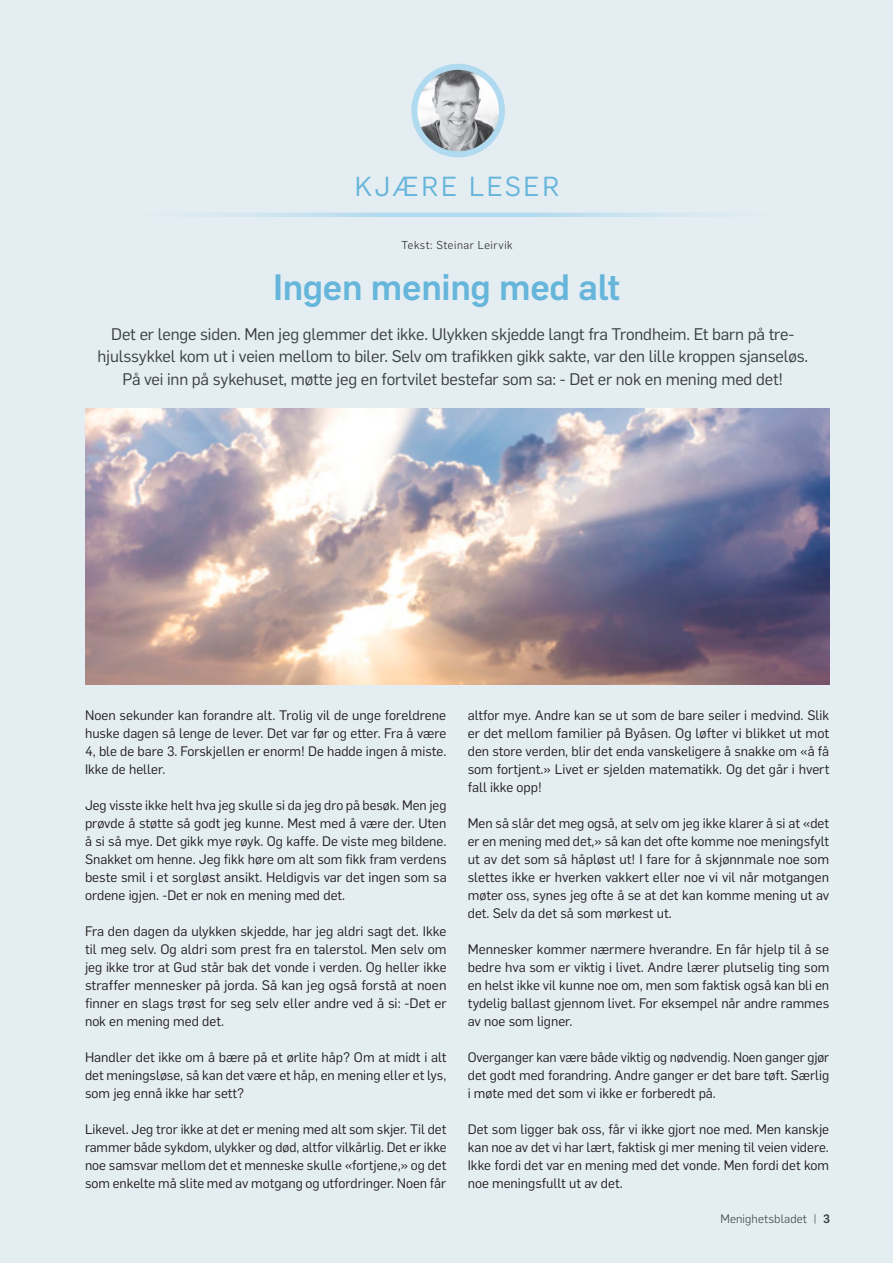
<style>
.page{position:relative;width:893px;height:1263px;background:#e4edf2}
.page>*{position:absolute;margin:0;border:0;box-sizing:border-box;transform-origin:0 0}
.t1{font:500 36px "Flama";letter-spacing:-.01em;color:#66b5db}
.t2{font:27px "Flama";letter-spacing:.1em;color:#66b5db}
.t3{font:16.5px/22.5px "Flama";letter-spacing:-.01em;color:#393d3d;text-align:center}
.t4{font:13.5px/18px "Flama";color:#231f20;text-align:justify}
.t5{font:300 12px "Flama";letter-spacing:.01em;color:#393d3d}
.t6{font:300 11.25px "Flama";letter-spacing:.05em;color:#231f20}
.s1{font-weight:500}
</style>
<div class="page">
<img style="left:85px;top:408px;width:744px;height:277px">
<svg style="left:217px;top:213px;width:480px;height:4px;background:#c0dfef"></svg>
<img style="left:414px;top:67px;width:88px;height:87px;border-radius:44px">
<div style="left:411px;top:64px;width:94px;height:93px;border:6px solid #b0daef;border-radius:50%"></div>
<h2 class="t2" style="left:355px;top:168px;width:206px">KJÆRE LESER</h2>
<p class="t6" style="left:402px;top:237px;width:113px">Tekst: Steinar Leirvik</p>
<h1 class="t1" style="left:273px;top:261px;width:348px">Ingen mening med alt</h1>
<p class="t3" style="left:98px;top:322px;width:712px">Det er lenge siden. Men jeg glemmer det ikke. Ulykken skjedde langt fra Trondheim. Et barn på tre&shy;hjulssykkel kom ut i veien mellom to biler. Selv om trafikken gikk sakte, var den lille kroppen sjanseløs.<br>På vei inn på sykehuset, møtte jeg en fortvilet bestefar som sa: - Det er nok en mening med det!</p>
<p class="t4" style="left:85px;top:705px;width:363px">Noen sekunder kan forandre alt. Trolig vil de unge foreldrene huske dagen så lenge de lever. Det var før og etter. Fra å være 4, ble de bare 3. Forskjellen er enorm! De hadde ingen å miste.<br>Ikke de heller.</p>
<p class="t4" style="left:85px;top:795px;width:363px">Jeg visste ikke helt hva jeg skulle si da jeg dro på besøk. Men jeg prøvde å støtte så godt jeg kunne. Mest med å være der. Uten å si så mye. Det gikk mye røyk. Og kaffe. De viste meg bildene.<br>Snakket om henne. Jeg fikk høre om alt som fikk fram verdens beste smil i et sorgløst ansikt. Heldigvis var det ingen som sa ordene igjen. -Det er nok en mening med det.</p>
<p class="t4" style="left:85px;top:921px;width:363px">Fra den dagen da ulykken skjedde, har jeg aldri sagt det. Ikke til meg selv. Og aldri som prest fra en talerstol. Men selv om jeg ikke tror at Gud står bak det vonde i verden. Og heller ikke straffer mennesker på jorda. Så kan jeg også forstå at noen finner en slags trøst for seg selv eller andre ved å si: -Det er nok en mening med det.</p>
<p class="t4" style="left:85px;top:1047px;width:363px">Handler det ikke om å bære på et ørlite håp? Om at midt i alt det meningsløse, så kan det være et håp, en mening eller et lys, som jeg ennå ikke har sett?</p>
<p class="t4" style="left:85px;top:1119px;width:363px">Likevel. Jeg tror ikke at det er mening med alt som skjer. Til det rammer både sykdom, ulykker og død, altfor vilkårlig. Det er ikke noe samsvar mellom det et menneske skulle «fortjene,» og det som enkelte må slite med av motgang og utfordringer. Noen får</p>
<p class="t4" style="left:468px;top:705px;width:363px">altfor mye. Andre kan se ut som de bare seiler i medvind. Slik er det mellom familier på Byåsen. Og løfter vi blikket ut mot den store verden, blir det enda vanskeligere å snakke om «å få som fortjent.» Livet er sjelden matematikk. Og det går i hvert fall ikke opp!</p>
<p class="t4" style="left:468px;top:813px;width:363px">Men så slår det meg også, at selv om jeg ikke klarer å si at «det er en mening med det,» så kan det ofte komme noe meningsfylt ut av det som så håpløst ut! I fare for å skjønnmale noe som slettes ikke er hverken vakkert eller noe vi vil når motgangen møter oss, synes jeg ofte å se at det kan komme mening ut av det. Selv da det så som mørkest ut.</p>
<p class="t4" style="left:468px;top:939px;width:363px">Mennesker kommer nærmere hverandre. En får hjelp til å se bedre hva som er viktig i livet. Andre lærer plutselig ting som en helst ikke vil kunne noe om, men som faktisk også kan bli en tydelig ballast gjennom livet. For eksempel når andre rammes av noe som ligner.</p>
<p class="t4" style="left:468px;top:1047px;width:363px">Overganger kan være både viktig og nødvendig. Noen ganger gjør det godt med forandring. Andre ganger er det bare tøft. Særlig i møte med det som vi ikke er forberedt på.</p>
<p class="t4" style="left:468px;top:1119px;width:363px">Det som ligger bak oss, får vi ikke gjort noe med. Men kanskje kan noe av det vi har lært, faktisk gi mer mening til veien videre.<br>Ikke fordi det var en mening med det vonde. Men fordi det kom noe meningsfullt ut av det.</p>
<p class="t5" style="left:720px;top:1211px;width:111px">Menighetsbladet | <span class="s1">3</span></p>
</div>
